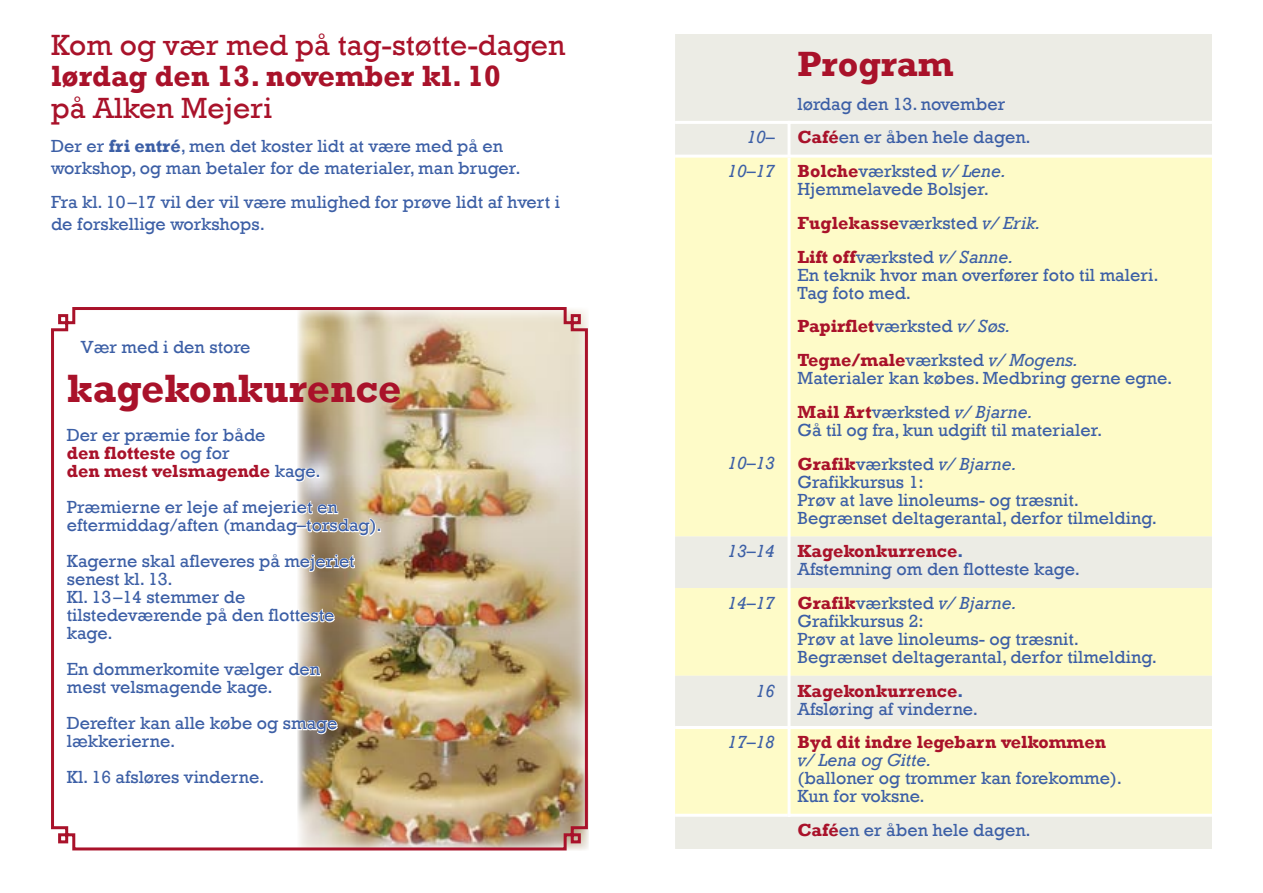
<style>
.page{position:relative;width:1263px;height:893px;background:#fff}
.page>*{position:absolute;margin:0;border:0;box-sizing:border-box;transform-origin:0 0}
.t1{font:700 40.5px "Rockwell";color:#a9122a}
.t2{font:700 36px "Rockwell";color:#a9122a}
.t3{font:30px "Rockwell";color:#a9122a}
.t4{font:700 30px "Rockwell";color:#a9122a}
.t5{font:18px/21.6px "Rockwell";color:#3c5fa6}
.t6{font:700 18px "Rockwell";color:#a9122a}
.t7{font:italic 18px "Rockwell";color:#3c5fa6}
.s1{font-weight:700}
.s2{font-weight:400;color:#3c5fa6}
.s3{font-weight:700;color:#a9122a}
.s4{font-style:italic}
.s5{font-weight:400;font-style:italic;color:#3c5fa6}
.s6{font-weight:700;font-style:normal;color:#a9122a}
.s7{font-style:normal}
.s8{color:#3c5fa6}
</style>
<div class="page">
<div style="left:675px;top:34px;width:537px;height:121px;background:#ecece5"></div>
<svg style="left:675px;top:158px;width:537px;height:518px;background:#fcf9ca"></svg>
<svg style="left:675px;top:676px;width:537px;height:173px;background:#f5f3d6"></svg>
<hr style="left:787px;top:158px;width:3px;height:50px;background:#fff">
<hr style="left:787px;top:208px;width:3px;height:34px;background:#fff">
<hr style="left:787px;top:242px;width:3px;height:69px;background:#fff">
<hr style="left:787px;top:311px;width:3px;height:34px;background:#fff">
<hr style="left:787px;top:345px;width:3px;height:52px;background:#fff">
<hr style="left:787px;top:397px;width:3px;height:52px;background:#fff">
<hr style="left:787px;top:449px;width:3px;height:87px;background:#fff">
<hr style="left:787px;top:536px;width:3px;height:52px;background:#fff">
<hr style="left:787px;top:588px;width:3px;height:88px;background:#fff">
<hr style="left:787px;top:676px;width:3px;height:50px;background:#fff">
<hr style="left:675px;top:121px;width:112px;height:3px;background:#fff">
<hr style="left:790px;top:121px;width:422px;height:3px;background:#fff">
<hr style="left:787px;top:121px;width:3px;height:34px;background:#fff">
<hr style="left:675px;top:726px;width:115px;height:3px;background:#fff">
<hr style="left:790px;top:726px;width:422px;height:3px;background:#fff">
<hr style="left:787px;top:729px;width:3px;height:88px;background:#fff">
<hr style="left:675px;top:814px;width:112px;height:3px;background:#fff">
<hr style="left:790px;top:814px;width:422px;height:3px;background:#fff">
<img style="left:51px;top:307px;width:538px;height:544px">
<p class="t3" style="left:51px;top:27px;width:516px">Kom og vær med på tag-støtte-dagen</p>
<p class="t4" style="left:51px;top:58px;width:451px">lørdag den 13. november kl. 10</p>
<p class="t3" style="left:51px;top:90px;width:223px">på Alken Mejeri</p>
<p class="t5" style="left:51px;top:136px;width:471px">Der er <span class="s1">fri entré</span>, men det koster lidt at være med på en workshop, og man betaler for de materialer, man bruger.</p>
<p class="t5" style="left:51px;top:192px;width:510px">Fra kl. 10 –17 vil der vil være mulighed for prøve lidt af hvert i de forskellige workshops.</p>
<p class="t5" style="left:81px;top:337px;width:171px">Vær med i den store</p>
<p class="t1" style="left:67px;top:364px;width:336px">kagekonkurence</p>
<p class="t5" style="left:67px;top:425px;width:200px">Der er præmie for både</p>
<p class="t6" style="left:67px;top:442px;width:164px">den flotteste <span class="s2">og for</span></p>
<p class="t6" style="left:67px;top:460px;width:255px">den mest velsmagende <span class="s2">kage.</span></p>
<p class="t5" style="left:67px;top:497px;width:272px">Præmierne er leje af mejeriet en</p>
<p class="t5" style="left:67px;top:515px;width:317px">eftermiddag/aften (mandag–torsdag).</p>
<p class="t5" style="left:67px;top:551px;width:289px">Kagerne skal afleveres på mejeriet</p>
<p class="t5" style="left:67px;top:569px;width:108px">senest kl. 13.</p>
<p class="t5" style="left:67px;top:587px;width:180px">Kl. 13 –14 stemmer de</p>
<p class="t5" style="left:67px;top:605px;width:269px">tilstedeværende på den flotteste</p>
<p class="t5" style="left:67px;top:623px;width:47px">kage.</p>
<p class="t5" style="left:67px;top:659px;width:255px">En dommerkomite vælger den</p>
<p class="t5" style="left:67px;top:677px;width:207px">mest velsmagende kage.</p>
<p class="t5" style="left:67px;top:713px;width:272px">Derefter kan alle købe og smage</p>
<p class="t5" style="left:67px;top:731px;width:110px">lækkerierne.</p>
<p class="t5" style="left:67px;top:767px;width:199px">Kl. 16 afsløres vinderne.</p>
<p class="t2" style="left:797px;top:42px;width:158px">Program</p>
<p class="t5" style="left:797px;top:93px;width:209px">lørdag den 13. november</p>
<p class="t7" style="left:747px;top:127px;width:30px">10–</p>
<p class="t5" style="left:797px;top:127px;width:235px"><span class="s3">Café</span>en er åben hele dagen.</p>
<p class="t7" style="left:728px;top:161px;width:49px">10–17</p>
<p class="t5" style="left:797px;top:161px;width:210px"><span class="s3">Bolche</span>værksted <span class="s4">v/ Lene.</span></p>
<p class="t5" style="left:797px;top:179px;width:193px">Hjemmelavede Bolsjer.</p>
<p class="t6" style="left:797px;top:212px;width:244px">Fuglekasse<span class="s2">værksted</span> <span class="s5">v/ Erik.</span></p>
<p class="t5" style="left:797px;top:246px;width:217px"><span class="s3">Lift off</span>værksted <span class="s4">v/ Sanne.</span></p>
<p class="t5" style="left:797px;top:264px;width:363px">En teknik hvor man overfører foto til maleri.</p>
<p class="t5" style="left:797px;top:282px;width:115px">Tag foto med.</p>
<p class="t6" style="left:797px;top:315px;width:214px">Papirflet<span class="s2">værksted</span> <span class="s5">v/ Søs.</span></p>
<p class="t6" style="left:797px;top:349px;width:282px">Tegne/male<span class="s2">værksted</span> <span class="s5">v/ Mogens.</span></p>
<p class="t5" style="left:797px;top:367px;width:376px">Materialer kan købes. Medbring gerne egne.</p>
<p class="t7" style="left:797px;top:401px;width:237px"><span class="s6">Mail Art</span><span class="s7">værksted</span> v/ Bjarne.</p>
<p class="t5" style="left:797px;top:419px;width:306px">Gå til og fra, kun udgift til materialer.</p>
<p class="t7" style="left:728px;top:453px;width:49px">10–13</p>
<p class="t7" style="left:797px;top:453px;width:221px"><span class="s6">Grafik</span><span class="s7">værksted</span> v/ Bjarne.</p>
<p class="t5" style="left:797px;top:471px;width:128px">Grafikkursus 1:</p>
<p class="t5" style="left:797px;top:489px;width:283px">Prøv at lave linoleums- og træsnit.</p>
<p class="t5" style="left:797px;top:507px;width:361px">Begrænset deltagerantal, derfor tilmelding.</p>
<p class="t7" style="left:728px;top:541px;width:49px">13–14</p>
<p class="t6" style="left:797px;top:540px;width:167px">Kagekonkurrence<span class="s8">.</span></p>
<p class="t5" style="left:797px;top:559px;width:284px">Afstemning om den flotteste kage.</p>
<p class="t7" style="left:728px;top:592px;width:49px">14–17</p>
<p class="t7" style="left:797px;top:593px;width:221px"><span class="s6">Grafik</span><span class="s7">værksted</span> v/ Bjarne.</p>
<p class="t5" style="left:797px;top:610px;width:128px">Grafikkursus 2:</p>
<p class="t5" style="left:797px;top:628px;width:283px">Prøv at lave linoleums- og træsnit.</p>
<p class="t5" style="left:797px;top:646px;width:361px">Begrænset deltagerantal, derfor tilmelding.</p>
<p class="t7" style="left:756px;top:680px;width:21px">16</p>
<p class="t6" style="left:797px;top:680px;width:167px">Kagekonkurrence<span class="s8">.</span></p>
<p class="t5" style="left:797px;top:698px;width:182px">Afsløring af vinderne.</p>
<p class="t7" style="left:728px;top:732px;width:49px">17–18</p>
<p class="t6" style="left:797px;top:731px;width:310px">Byd dit indre legebarn velkommen</p>
<p class="t7" style="left:797px;top:750px;width:135px">v/ Lena og Gitte.</p>
<p class="t5" style="left:797px;top:768px;width:326px">(balloner og trommer kan forekomme).</p>
<p class="t5" style="left:797px;top:786px;width:129px">Kun for voksne.</p>
<p class="t5" style="left:797px;top:820px;width:235px"><span class="s3">Café</span>en er åben hele dagen.</p>
</div>
